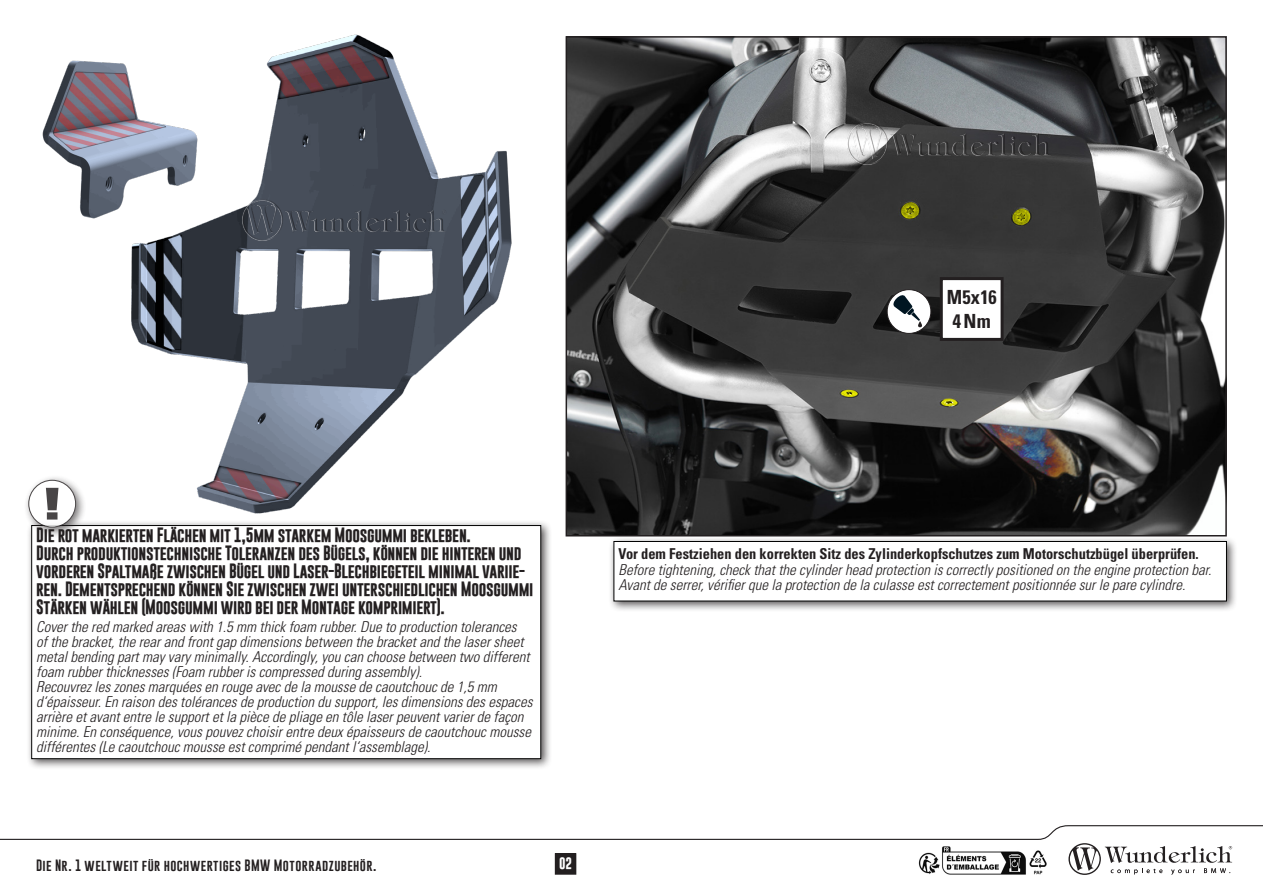
<style>
.page{position:relative;width:1263px;height:893px;background:#fff}
.page>*{position:absolute;margin:0;border:0;box-sizing:border-box;transform-origin:0 0}
.t1{font:700 condensed 19.5px "Univers LT Std";letter-spacing:.01em;color:#231f20;scale:.95 1}
.t2{font:700 condensed 19.5px "Univers LT Std";letter-spacing:.01em;color:#231f20}
.BU{font:italic 300 condensed 15px/15px "Univers LT Std";color:#231f20}
.BU-2{font:700 15px/18px "Gobold";letter-spacing:-.02em;color:#231f20;scale:.96 1}
.BU-3{font:700 condensed 15px "Univers LT Std";color:#231f20;scale:.96 1}
.t3{font:12px "Gobold";letter-spacing:.035em;color:#231f20}
.t4{font:700 12px "Gobold";color:#fff}
</style>
<div class="page">
<svg style="left:0;top:825px;width:1263px;height:50px"></svg>
<img style="left:131px;top:34px;width:450px;height:503px">
<img style="left:42px;top:34px;width:225px;height:224px">
<div style="left:555px;top:854px;width:21px;height:20px;background:#231f20"></div>
<div style="left:555px;top:853px;width:21px;height:21px;border:1px solid #231f20"></div>
<img style="left:569px;top:39px;width:655px;height:494px">
<div style="left:566px;top:36px;width:661px;height:500px;border:2px solid #231f20"></div>
<div style="left:887px;top:290px;width:44px;height:43px;background:#fff;border-radius:50%"></div>
<div style="left:887px;top:289px;width:44px;height:45px;border:1px solid #231f20;border-radius:50%"></div>
<svg style="left:892px;top:294px;width:30px;height:33px"></svg>
<div style="left:608px;top:536px;width:630px;height:76px;background:#231f20;opacity:.75"></div>
<div style="left:614px;top:541px;width:612px;height:60px;background:#fff"></div>
<div style="left:613px;top:541px;width:614px;height:60px;border:1px solid #000"></div>
<div style="left:26px;top:520px;width:526px;height:250px;background:#231f20;opacity:.75"></div>
<div style="left:32px;top:525px;width:509px;height:234px;background:#fff"></div>
<div style="left:31px;top:525px;width:510px;height:234px;border:1px solid #000"></div>
<img style="left:242px;top:200px;width:206px;height:41px">
<div style="left:941px;top:279px;width:61px;height:60px;background:#fff"></div>
<div style="left:940px;top:277px;width:63px;height:64px;border:3px solid #231f20"></div>
<img style="left:847px;top:123px;width:206px;height:42px">
<div style="left:24px;top:475px;width:63px;height:63px;background:#231f20;opacity:.75"></div>
<div style="left:29px;top:480px;width:47px;height:47px;background:#fff;border-radius:50%"></div>
<div style="left:28px;top:480px;width:48px;height:47px;border:1px solid #231f20;border-radius:50%"></div>
<svg style="left:46px;top:488px;width:12px;height:32px"></svg>
<img style="left:919px;top:847px;width:128px;height:27px">
<p class="t1" style="left:947px;top:285px;width:54px">M5x16</p>
<p class="t2" style="left:952px;top:309px;width:40px">4Nm</p>
<p class="BU-2" style="left:36px;top:526px;width:454px">Die rot markierten Flächen mit 1,5mm starkem Moosgummi bekleben.</p>
<p class="BU-2" style="left:36px;top:544px;width:519px">Durch produktionstechnische Toleranzen des Bügels, können die hinteren und vorderen Spaltmaße zwischen Bügel und Laser-Blechbiegeteil minimal variie&shy;ren. Dementsprechend können Sie zwischen zwei unterschiedlichen Moosgummi Stärken wählen (Moosgummi wird bei der Montage komprimiert).</p>
<p class="BU" style="left:36px;top:619px;width:495px">Cover the red marked areas with 1.5 mm thick foam rubber. Due to production tolerances of the bracket, the rear and front gap dimensions between the bracket and the laser sheet metal bending part may vary minimally. Accordingly, you can choose between two different foam rubber thicknesses (Foam rubber is compressed during assembly).</p>
<p class="BU" style="left:36px;top:679px;width:498px">Recouvrez les zones marquées en rouge avec de la mousse de caoutchouc de 1,5 mm d‘épaisseur. En raison des tolérances de production du support, les dimensions des espaces arrière et avant entre le support et la pièce de pliage en tôle laser peuvent varier de façon minime. En conséquence, vous pouvez choisir entre deux épaisseurs de caoutchouc mousse différentes (Le caoutchouc mousse est comprimé pendant l‘assemblage).</p>
<p class="t3" style="left:36px;top:858px;width:342px">Die Nr. 1 weltweit für hochwertiges BMW Motorradzubehör.</p>
<p class="t4" style="left:559px;top:855px;width:15px">02</p>
<p class="BU-3" style="left:618px;top:544px;width:606px">Vor dem Festziehen den korrekten Sitz des Zylinderkopfschutzes zum Motorschutzbügel überprüfen.</p>
<p class="BU" style="left:618px;top:563px;width:594px">Before tightening, check that the cylinder head protection is correctly positioned on the engine protection bar.</p>
<p class="BU" style="left:618px;top:578px;width:568px">Avant de serrer, vérifier que la protection de la culasse est correctement positionnée sur le pare cylindre.</p>
</div>
